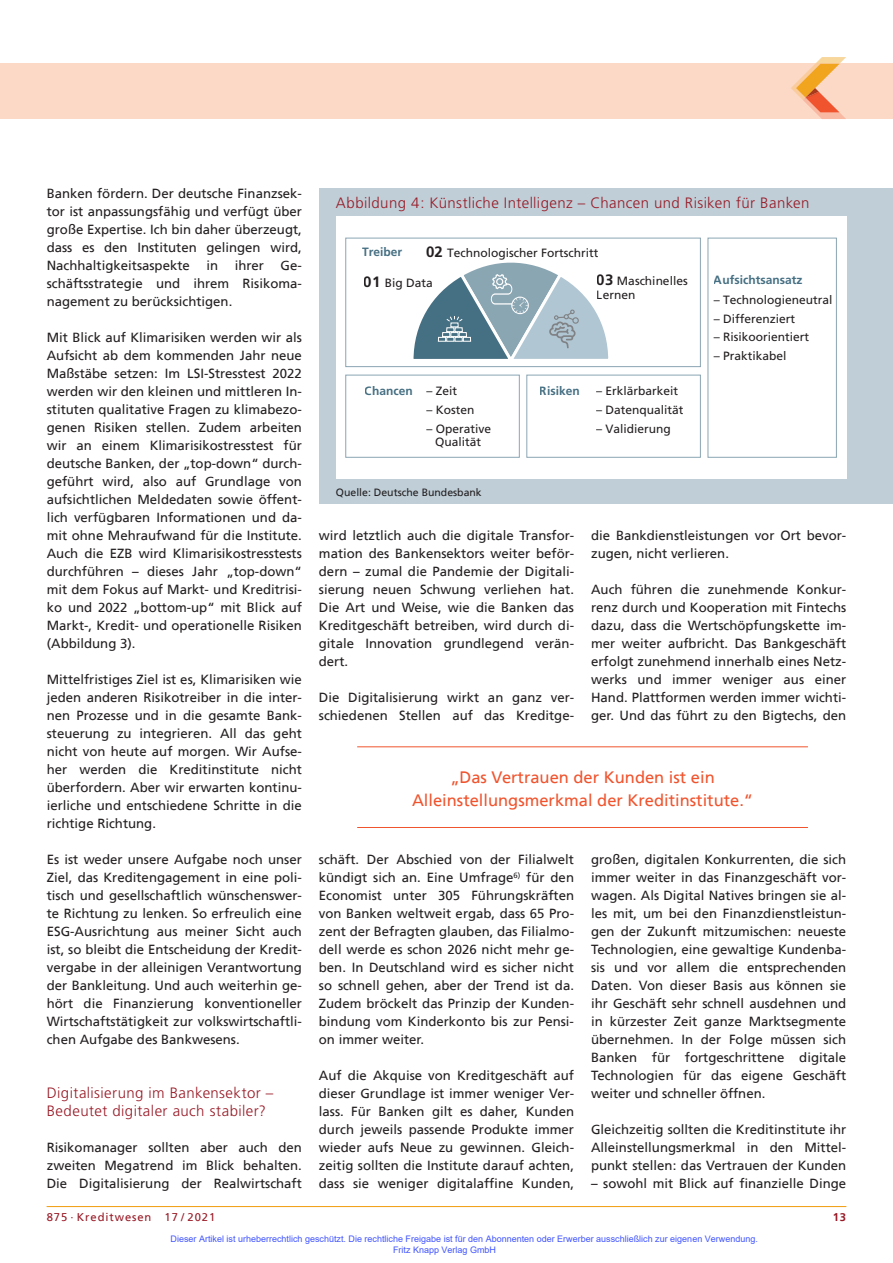
<style>
.page{position:relative;width:893px;height:1263px;background:#fff}
.page>*{position:absolute;margin:0;border:0;box-sizing:border-box;transform-origin:0 0}
.t1{font:16.5px/22.5px "Frutiger";color:#f0542e;text-align:center}
.t2{font:300 15px/18px "Frutiger";letter-spacing:.025em;color:#981a26}
.t3{font:13.2px/18px "Frutiger";color:#231f20;text-align:justify}
.t4{font:12px/13.5px "Frutiger";color:#231f20;text-align:center}
.t5{font:700 12px "Frutiger";color:#456f82}
.t6{font:11.25px "Frutiger";letter-spacing:.08em;color:#981a26}
.t7{font:700 11.25px "Frutiger";color:#981a26}
.t8{font:10.5px "Frutiger";color:#231f20}
.t9{font:9px/10.8px "Arial";color:#4054ff}
.s1{font-weight:700;font-size:15px}
.s2{font-weight:400;color:#231f20}
</style>
<div class="page">
<hr style="left:47px;top:1206px;width:799px;height:1px;background:#f1a31e">
<div style="left:0;top:64px;width:893px;height:55px;background:#fcd9c7"></div>
<svg style="left:791px;top:57px;width:55px;height:62px"></svg>
<div style="left:319px;top:188px;width:574px;height:316px;background:#bfced7"></div>
<div style="left:336px;top:216px;width:510px;height:263px;background:#fff"></div>
<div style="left:345px;top:238px;width:356px;height:129px;border:1px solid #8ba6b3"></div>
<div style="left:526px;top:375px;width:175px;height:83px;border:1px solid #8ba6b3"></div>
<div style="left:345px;top:375px;width:175px;height:83px;border:1px solid #8ba6b3"></div>
<div style="left:708px;top:238px;width:129px;height:220px;border:1px solid #8ba6b3"></div>
<svg style="left:413px;top:262px;width:196px;height:97px"></svg>
<hr style="left:357px;top:746px;width:451px;height:1px;background:#f0542e">
<hr style="left:357px;top:827px;width:451px;height:1px;background:#f0542e">
<p class="t3" style="left:47px;top:185px;width:257px">Banken fördern. Der deutsche Finanzsek&shy;tor ist anpassungsfähig und verfügt über große Expertise. Ich bin daher überzeugt, dass es den Instituten gelingen wird, Nachhaltigkeitsaspekte</p>
<p class="t3" style="left:206px;top:257px;width:13px">in</p>
<p class="t3" style="left:235px;top:257px;width:31px">ihrer</p>
<p class="t3" style="left:47px;top:257px;width:257px;text-indent:234px">Ge&shy;schäftsstrategie und ihrem Risikoma&shy;nagement zu berücksichtigen.</p>
<p class="t3" style="left:47px;top:329px;width:257px">Mit Blick auf Klimarisiken werden wir als Aufsicht ab dem kommenden Jahr neue Maßstäbe setzen: Im LSI-Stresstest 2022 werden wir den kleinen und mittleren In&shy;stituten qualitative Fragen zu klimabezo&shy;genen Risiken stellen. Zudem arbeiten wir an einem Klimarisikostresstest für deutsche Banken, der „top-down“ durch&shy;geführt wird, also auf Grundlage von aufsichtlichen Meldedaten sowie öffent&shy;lich verfügbaren Informationen und da&shy;mit ohne Mehraufwand für die Institute.<br>Auch die EZB wird Klimarisikostresstests durchführen – dieses Jahr „top-down“ mit dem Fokus auf Markt- und Kreditrisi&shy;ko und 2022 „bottom-up“ mit Blick auf Markt-, Kredit- und operationelle Risiken (Abbildung 3).</p>
<p class="t3" style="left:47px;top:671px;width:257px">Mittelfristiges Ziel ist es, Klimarisiken wie jeden anderen Risikotreiber in die inter&shy;nen Prozesse und in die gesamte Bank&shy;steuerung zu integrieren. All das geht nicht von heute auf morgen. Wir Aufse&shy;her werden die Kreditinstitute nicht überfordern. Aber wir erwarten kontinu&shy;ierliche und entschiedene Schritte in die richtige Richtung.</p>
<p class="t3" style="left:47px;top:851px;width:257px">Es ist weder unsere Aufgabe noch unser Ziel, das Kreditengagement in eine poli&shy;tisch und gesellschaftlich wünschenswer&shy;te Richtung zu lenken. So erfreulich eine ESG-Ausrichtung aus meiner Sicht auch ist, so bleibt die Entscheidung der Kredit&shy;vergabe in der alleinigen Verantwortung der Bankleitung. Und auch weiterhin ge&shy;hört die Finanzierung konventioneller Wirtschaftstätigkeit zur volkswirtschaftli&shy;chen Aufgabe des Bankwesens.</p>
<p class="t2" style="left:47px;top:1084px;width:228px">Digitalisierung im Bankensektor –<br>Bedeutet digitaler auch stabiler?</p>
<p class="t3" style="left:47px;top:1139px;width:257px">Risikomanager sollten aber auch den zweiten Megatrend im Blick behalten.<br>Die Digitalisierung der Realwirtschaft</p>
<p class="t2" style="left:336px;top:194px;width:475px">Abbildung 4: Künstliche Intelligenz – Chancen und Risiken für Banken</p>
<p class="t5" style="left:362px;top:245px;width:42px">Treiber</p>
<p class="t4" style="left:364px;top:276px;width:70px"><span class="s1">01</span> Big Data</p>
<p class="t4" style="left:426px;top:246px;width:174px"><span class="s1">02</span> Technologischer Fortschritt</p>
<p class="t5" style="left:714px;top:273px;width:90px">Aufsichtsansatz</p>
<p class="t4" style="left:714px;top:293px;width:120px">– Technologieneutral</p>
<p class="t4" style="left:714px;top:311px;width:83px">– Differenziert</p>
<p class="t4" style="left:714px;top:330px;width:97px">– Risikoorientiert</p>
<p class="t4" style="left:714px;top:349px;width:74px">– Praktikabel</p>
<p class="t4" style="left:597px;top:274px;width:92px;text-align:left"><span class="s1">03</span> Maschinelles<br>Lernen</p>
<p class="t5" style="left:365px;top:384px;width:94px">Chancen <span class="s2">– Zeit</span></p>
<p class="t4" style="left:426px;top:403px;width:50px">– Kosten</p>
<p class="t4" style="left:426px;top:422px;width:66px">– Operative<br>Qualität</p>
<p class="t8" style="left:336px;top:487px;width:147px">Quelle: Deutsche Bundesbank</p>
<p class="t5" style="left:540px;top:384px;width:42px">Risiken</p>
<p class="t4" style="left:596px;top:384px;width:84px">– Erklärbarkeit</p>
<p class="t4" style="left:596px;top:403px;width:89px">– Datenqualität</p>
<p class="t4" style="left:596px;top:422px;width:76px">– Validierung</p>
<p class="t3" style="left:319px;top:527px;width:257px">wird letztlich auch die digitale Transfor&shy;mation des Bankensektors weiter beför&shy;dern – zumal die Pandemie der Digitali&shy;sierung neuen Schwung verliehen hat.<br>Die Art und Weise, wie die Banken das Kreditgeschäft betreiben, wird durch di&shy;gitale Innovation grundlegend verän&shy;dert.</p>
<p class="t3" style="left:319px;top:689px;width:257px">Die Digitalisierung wirkt an ganz ver&shy;schiedenen Stellen auf das Kreditge-</p>
<p class="t3" style="left:591px;top:527px;width:257px">die Bankdienstleistungen vor Ort bevor&shy;zugen, nicht verlieren.</p>
<p class="t3" style="left:591px;top:581px;width:257px">Auch führen die zunehmende Konkur&shy;renz durch und Kooperation mit Fintechs dazu, dass die Wertschöpfungskette im&shy;mer weiter aufbricht. Das Bankgeschäft erfolgt zunehmend innerhalb eines Netz&shy;werks und immer weniger aus einer Hand. Plattformen werden immer wichti&shy;ger. Und das führt zu den Bigtechs, den</p>
<p class="t1" style="left:412px;top:767px;width:343px">„Das Vertrauen der Kunden ist ein<br>Alleinstellungsmerkmal der Kreditinstitute.“</p>
<p class="t3" style="left:319px;top:851px;width:257px">schäft. Der Abschied von der Filialwelt kündigt sich an. Eine Umfrage<sup>6)</sup> für den Economist unter 305 Führungskräften von Banken weltweit ergab, dass 65 Pro&shy;zent der Befragten glauben, das Filialmo&shy;dell werde es schon 2026 nicht mehr ge&shy;ben. In Deutschland wird es sicher nicht so schnell gehen, aber der Trend ist da.<br>Zudem bröckelt das Prinzip der Kunden&shy;bindung vom Kinderkonto bis zur Pensi&shy;on immer weiter.</p>
<p class="t3" style="left:319px;top:1067px;width:257px">Auf die Akquise von Kreditgeschäft auf dieser Grundlage ist immer weniger Ver&shy;lass. Für Banken gilt es daher, Kunden durch jeweils passende Produkte immer wieder aufs Neue zu gewinnen. Gleich&shy;zeitig sollten die Institute darauf achten, dass sie weniger digitalaffine Kunden,</p>
<p class="t3" style="left:591px;top:851px;width:257px">großen, digitalen Konkurrenten, die sich immer weiter in das Finanzgeschäft vor&shy;wagen. Als Digital Natives bringen sie al&shy;les mit, um bei den Finanzdienstleistun&shy;gen der Zukunft mitzumischen: neueste Technologien, eine gewaltige Kundenba&shy;sis und vor allem die entsprechenden Daten. Von dieser Basis aus können sie ihr Geschäft sehr schnell ausdehnen und in kürzester Zeit ganze Marktsegmente übernehmen. In der Folge müssen sich Banken für fortgeschrittene digitale Technologien für das eigene Geschäft weiter und schneller öffnen.</p>
<p class="t3" style="left:591px;top:1121px;width:257px">Gleichzeitig sollten die Kreditinstitute ihr Alleinstellungsmerkmal in den Mittel&shy;punkt stellen: das Vertrauen der Kunden</p>
<p class="t3" style="left:591px;top:1175px;width:257px">– sowohl mit Blick auf finanzielle Dinge</p>
<p class="t6" style="left:47px;top:1211px;width:170px">875 · Kreditwesen 17 / 2021</p>
<p class="t7" style="left:833px;top:1211px;width:15px">13</p>
<p class="t9" style="left:393px;top:1233px;width:366px;text-indent:-223px">Dieser Artikel ist urheberrechtlich geschützt. Die rechtliche Freigabe ist für den Abonnenten oder Erwerber ausschließlich zur eigenen Verwendung.<br>Fritz Knapp Verlag GmbH</p>
</div>
